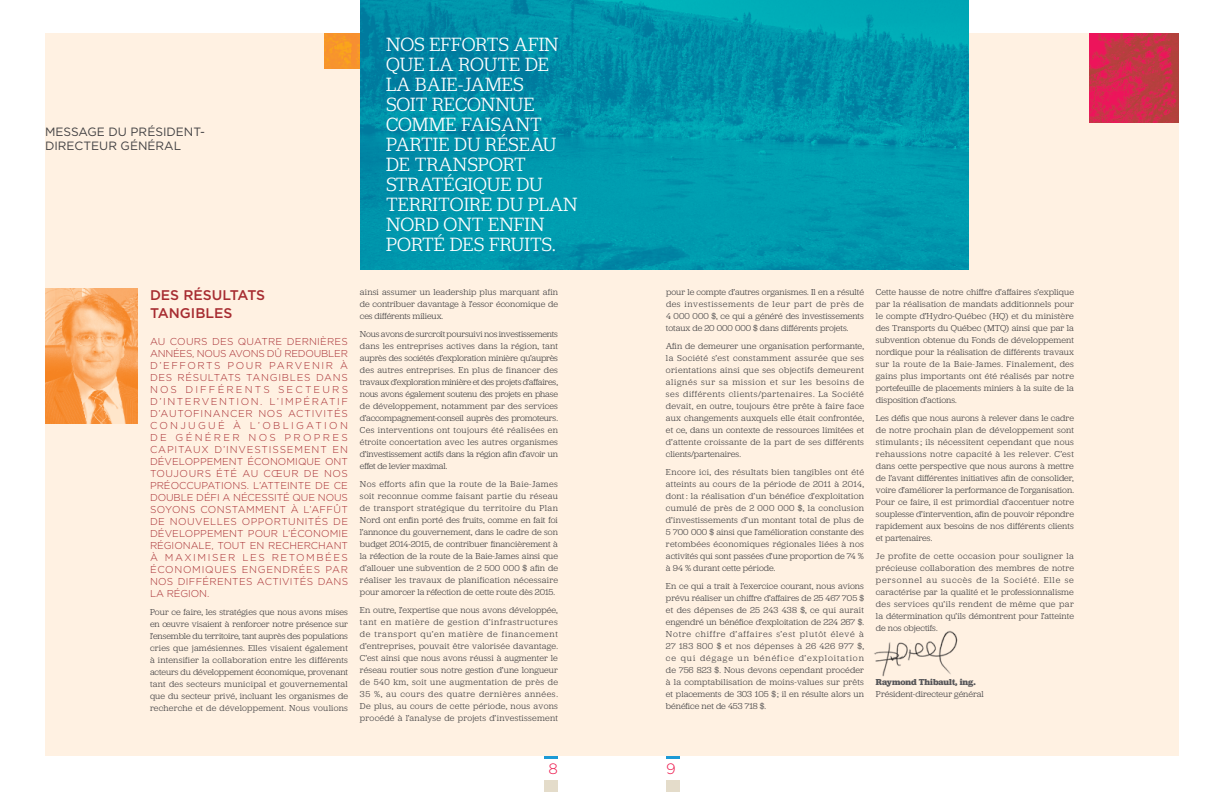
<style>
.page{position:relative;width:1224px;height:792px;background:#fff}
.page>*{position:absolute;margin:0;border:0;box-sizing:border-box;transform-origin:0 0}
.t1{font:300 20px/20px "Jubilat";color:#fff}
.t2{font:300 15px "Gotham HTF";color:#ed174c}
.t3{font:500 14px/18px "Gotham HTF";color:#a72c31}
.t4{font:12px/14px "Gotham HTF";color:#414042}
.t5{font:300 10px/12px "Gotham HTF";letter-spacing:.03em;color:#a72c31;text-align:justify}
.t6{font:300 9px/12px "Jubilat";color:#414042;text-align:justify}
.t7{font:700 9px "Jubilat";color:#565659}
.s1{color:#565659}
</style>
<div class="page">
<div style="left:544px;top:780px;width:14px;height:12px;background:#e4dcca"></div>
<div style="left:666px;top:780px;width:14px;height:12px;background:#e4dcca"></div>
<hr style="left:544px;top:756px;width:14px;height:3px;background:#1c9ad6">
<hr style="left:666px;top:756px;width:14px;height:3px;background:#1c9ad6">
<div style="left:45px;top:33px;width:1134px;height:723px;background:#fff1e2"></div>
<img style="left:360px;top:0;width:609px;height:270px">
<img style="left:45px;top:288px;width:93px;height:136px">
<img style="left:324px;top:33px;width:36px;height:36px">
<img style="left:1089px;top:33px;width:90px;height:90px">
<img style="left:874px;top:630px;width:84px;height:47px">
<h3 class="t4" style="left:45px;top:125px;width:162px">MESSAGE DU PRÉSIDENT-<br>DIRECTEUR GÉNÉRAL</h3>
<h1 class="t1" style="left:386px;top:35px;width:193px">NOS EFFORTS AFIN<br>QUE LA ROUTE DE<br>LA BAIE-JAMES<br>SOIT RECONNUE<br>COMME FAISANT<br>PARTIE DU RÉSEAU<br>DE TRANSPORT<br>STRATÉGIQUE DU<br>TERRITOIRE DU PLAN<br>NORD ONT ENFIN<br>PORTÉ DES FRUITS.</h1>
<h3 class="t3" style="left:150px;top:285px;width:117px">DES RÉSULTATS<br>TANGIBLES</h3>
<p class="t5" style="left:150px;top:335px;width:200px">AU COURS DES QUATRE DERNIÈRES ANNÉES, NOUS AVONS DÛ REDOUBLER D’EFFORTS POUR PARVENIR À DES RÉSULTATS TANGIBLES DANS NOS DIFFÉRENTS SECTEURS D’INTERVENTION. L’IMPÉRATIF D’AUTOFINANCER NOS ACTIVITÉS CONJUGUÉ À L’OBLIGATION DE GÉNÉRER NOS PROPRES CAPITAUX D’INVESTISSEMENT EN DÉVELOPPEMENT ÉCONOMIQUE ONT TOUJOURS ÉTÉ AU CŒUR DE NOS PRÉOCCUPATIONS. L’ATTEINTE DE CE DOUBLE DÉFI A NÉCESSITÉ QUE NOUS SOYONS CONSTAMMENT À L’AFFÛT DE NOUVELLES OPPORTUNITÉS DE DÉVELOPPEMENT POUR L’ÉCONOMIE RÉGIONALE, TOUT EN RECHERCHANT À MAXIMISER LES RETOMBÉES ÉCONOMIQUES ENGENDRÉES PAR NOS DIFFÉRENTES ACTIVITÉS DANS LA RÉGION.</p>
<p class="t6" style="left:150px;top:606px;width:200px">Pour ce faire, les stratégies que nous avons mises en œuvre visaient à renforcer notre présence sur l’ensemble du territoire, tant auprès des populations cries que jamésiennes. Elles visaient également à intensifier la collaboration entre les différents acteurs du développement économique, provenant tant des secteurs municipal et gouvernemental que du secteur privé, incluant les organismes de recherche et de développement. Nous voulions</p>
<p class="t6" style="left:360px;top:286px;width:200px">ainsi assumer un leadership plus marquant afin de contribuer davantage à l’essor économique de ces différents milieux.</p>
<p class="t6" style="left:360px;top:328px;width:200px">Nous avons de surcroît poursuivi nos investissements dans les entreprises actives dans la région, tant auprès des sociétés d’exploration minière qu’auprès des autres entreprises. En plus de financer des travaux d’exploration minière et des projets d’affaires, nous avons également soutenu des projets en phase de développement, notamment par des services d’accompagnement-conseil auprès des promoteurs.<br>Ces interventions ont toujours été réalisées en étroite concertation avec les autres organismes d’investissement actifs dans la région afin d’avoir un effet de levier maximal.</p>
<p class="t6" style="left:360px;top:478px;width:200px">Nos efforts afin que la route de la Baie<span class="s1">‑</span>James soit reconnue comme faisant partie du réseau de transport stratégique du territoire du Plan Nord ont enfin porté des fruits, comme en fait foi l’annonce du gouvernement, dans le cadre de son budget 2014-2015, de contribuer financièrement à la réfection de la route de la Baie<span class="s1">‑</span>James ainsi que d’allouer une subvention de 2 500 000 $ afin de réaliser les travaux de planification nécessaire pour amorcer la réfection de cette route dès 2015.</p>
<p class="t6" style="left:360px;top:604px;width:200px">En outre, l’expertise que nous avons développée, tant en matière de gestion d’infrastructures de transport qu’en matière de financement d’entreprises, pouvait être valorisée davantage.<br>C’est ainsi que nous avons réussi à augmenter le réseau routier sous notre gestion d’une longueur de 540 km, soit une augmentation de près de 35 %, au cours des quatre dernières années.<br>De plus, au cours de cette période, nous avons procédé à l’analyse de projets d’investissement</p>
<p class="t6" style="left:666px;top:286px;width:200px">pour le compte d’autres organismes. Il en a résulté des investissements de leur part de près de 4 000 000 $, ce qui a généré des investissements totaux de 20 000 000 $ dans différents projets.</p>
<p class="t6" style="left:666px;top:340px;width:200px">Afin de demeurer une organisation performante, la Société s’est constamment assurée que ses orientations ainsi que ses objectifs demeurent alignés sur sa mission et sur les besoins de ses différents clients/partenaires. La Société devait, en outre, toujours être prête à faire face aux changements auxquels elle était confrontée, et ce, dans un contexte de ressources limitées et d’attente croissante de la part de ses différents clients/partenaires.</p>
<p class="t6" style="left:666px;top:466px;width:200px">Encore ici, des résultats bien tangibles ont été atteints au cours de la période de 2011 à 2014, dont : la réalisation d’un bénéfice d’exploitation cumulé de près de 2 000 000 $, la conclusion d’investissements d’un montant total de plus de 5 700 000 $ ainsi que l’amélioration constante des retombées économiques régionales liées à nos activités qui sont passées d’une proportion de 74 % à 94 % durant cette période.</p>
<p class="t6" style="left:666px;top:580px;width:200px">En ce qui a trait à l’exercice courant, nous avions prévu réaliser un chiffre d’affaires de 25 467 705 $ et des dépenses de 25 243 438 $, ce qui aurait engendré un bénéfice d’exploitation de 224 267 $.<br>Notre chiffre d’affaires s’est plutôt élevé à 27 183 800 $ et nos dépenses à 26 426 977 $, ce qui dégage un bénéfice d’exploitation de 756 823 $. Nous devons cependant procéder à la comptabilisation de moins-values sur prêts et placements de 303 105 $ ; il en résulte alors un bénéfice net de 453 718 $.</p>
<p class="t6" style="left:876px;top:286px;width:200px">Cette hausse de notre chiffre d’affaires s’explique par la réalisation de mandats additionnels pour le compte d’Hydro-Québec (HQ) et du ministère des Transports du Québec (MTQ) ainsi que par la subvention obtenue du Fonds de développement nordique pour la réalisation de différents travaux sur la route de la Baie<span class="s1">‑</span>James. Finalement, des gains plus importants ont été réalisés par notre portefeuille de placements miniers à la suite de la disposition d’actions.</p>
<p class="t6" style="left:876px;top:412px;width:200px">Les défis que nous aurons à relever dans le cadre de notre prochain plan de développement sont stimulants ; ils nécessitent cependant que nous rehaussions notre capacité à les relever. C’est dans cette perspective que nous aurons à mettre de l’avant différentes initiatives afin de consolider, voire d’améliorer la performance de l’organisation.<br>Pour ce faire, il est primordial d’accentuer notre souplesse d’intervention, afin de pouvoir répondre rapidement aux besoins de nos différents clients et partenaires.</p>
<p class="t6" style="left:876px;top:550px;width:200px">Je profite de cette occasion pour souligner la précieuse collaboration des membres de notre personnel au succès de la Société. Elle se caractérise par la qualité et le professionnalisme des services qu’ils rendent de même que par la détermination qu’ils démontrent pour l’atteinte de nos objectifs.</p>
<p class="t7" style="left:876px;top:677px;width:101px">Raymond Thibault, ing.</p>
<p class="t6" style="left:876px;top:688px;width:109px">Président-directeur général</p>
<h2 class="t2" style="left:549px;top:761px;width:11px">8</h2>
<h2 class="t2" style="left:666px;top:761px;width:11px">9</h2>
</div>
